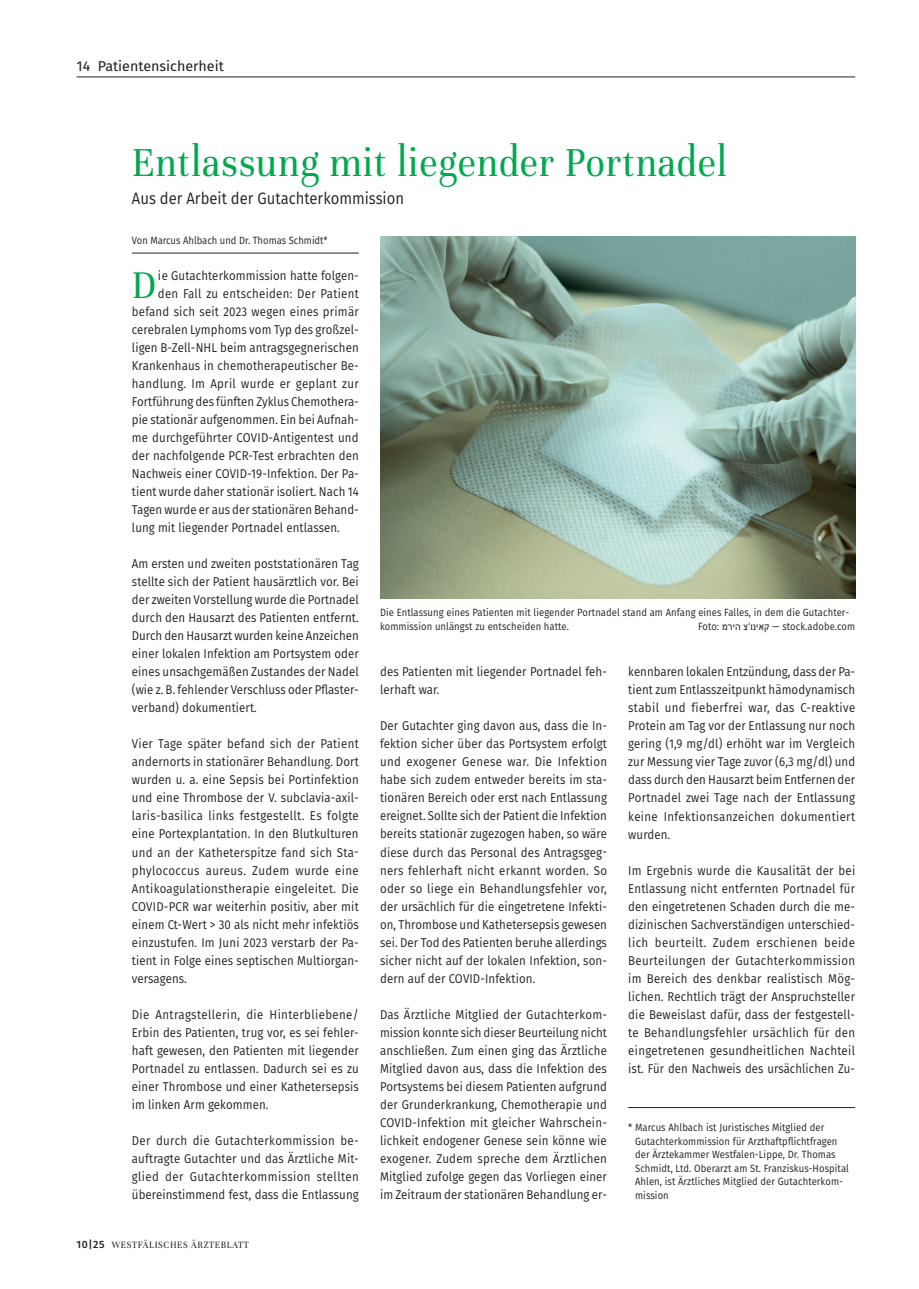
<style>
.page{position:relative;width:919px;height:1289px;background:#fff}
.page>*{position:absolute;margin:0;border:0;box-sizing:border-box;transform-origin:0 0}
.t1{font:45px "Unna";letter-spacing:.02em;color:#00a94e;scale:.9 1}
.t2{font:42.9px "Unna";color:#00a94e;scale:.9 1}
.t3{font:16.5px "Fira Sans";color:#231f20;scale:.9 1}
.t4{font:14.25px "Fira Sans";color:#231f20}
.t5{font:12.75px/18px "Fira Sans";letter-spacing:.01em;color:#231f20;text-align:justify;scale:.9 1}
.t6{font:12.75px "Fira Sans";letter-spacing:.03em;color:#231f20;scale:.9 1}
.t7{font:10.5px/13.5px "Fira Sans";letter-spacing:.01em;color:#231f20;scale:.9 1}
.t8{font:10.5px "Unna";letter-spacing:.07em;color:#231f20;scale:.9 1}
.s1{font-family:"Fira Sans";font-weight:500}
.s2{font-family:"Arial"}
</style>
<div class="page">
<hr style="left:77px;top:77px;width:778px;height:1px;background:#231f20">
<hr style="left:132px;top:253px;width:227px;height:1px;background:#231f20">
<img style="left:380px;top:236px;width:475px;height:362px">
<hr style="left:628px;top:1107px;width:227px;height:1px;background:#231f20">
<p class="t4" style="left:77px;top:55px;width:149px">14 Patientensicherheit</p>
<h1 class="t1" style="left:132px;top:130px;width:662px">Entlassung mit liegender Portnadel</h1>
<p class="t3" style="left:132px;top:186px;width:304px">Aus der Arbeit der Gutachterkommission</p>
<p class="t7" style="left:132px;top:233px;width:219px">Von Marcus Ahlbach und Dr. Thomas Schmidt*</p>
<h2 class="t2" style="left:132px;top:254px;width:28px">D</h2>
<p class="t5" style="left:158px;top:266px;width:225px">ie Gutachterkommission hatte folgen-</p>
<p class="t5" style="left:158px;top:284px;width:225px">den Fall zu entscheiden: Der Patient</p>
<p class="t5" style="left:132px;top:302px;width:254px">befand sich seit 2023 wegen eines primär</p>
<p class="t5" style="left:132px;top:320px;width:253px">cerebralen Lymphoms vom Typ des großzel-</p>
<p class="t5" style="left:132px;top:338px;width:253px">ligen B-Zell-NHL beim antragsgegnerischen</p>
<p class="t5" style="left:132px;top:356px;width:253px">Krankenhaus in chemotherapeutischer Be-</p>
<p class="t6" style="left:132px;top:374px;width:254px">handlung. Im April wurde er geplant zur</p>
<p class="t5" style="left:132px;top:392px;width:253px">Fortführung des fünften Zyklus Chemothera-</p>
<p class="t5" style="left:132px;top:410px;width:253px">pie stationär aufgenommen. Ein bei Aufnah-</p>
<p class="t5" style="left:132px;top:428px;width:253px">me durchgeführter COVID-Antigentest und</p>
<p class="t5" style="left:132px;top:446px;width:253px">der nachfolgende PCR-Test erbrachten den</p>
<p class="t5" style="left:132px;top:464px;width:253px">Nachweis einer COVID-19-Infektion. Der Pa-</p>
<p class="t5" style="left:132px;top:482px;width:254px">tient wurde daher stationär isoliert. Nach 14</p>
<p class="t5" style="left:132px;top:500px;width:253px">Tagen wurde er aus der stationären Behand-</p>
<p class="t5" style="left:132px;top:518px;width:233px">lung mit liegender Portnadel entlassen.</p>
<p class="t5" style="left:132px;top:554px;width:253px">Am ersten und zweiten poststationären Tag stellte sich der Patient hausärztlich vor. Bei der zweiten Vorstellung wurde die Portnadel durch den Hausarzt des Patienten entfernt.<br>Durch den Hausarzt wurden keine Anzeichen einer lokalen Infektion am Portsystem oder eines unsachgemäßen Zustandes der Nadel (wie z. B. fehlender Verschluss oder Pflaster&shy;verband) dokumentiert.</p>
<p class="t5" style="left:132px;top:734px;width:254px">Vier Tage später befand sich der Patient andernorts in stationärer Behandlung. Dort wurden u. a. eine Sepsis bei Portinfektion und eine Thrombose der V. subclavia-axil&shy;laris-basilica links festgestellt. Es folgte eine Portexplantation. In den Blutkulturen und an der Katheterspitze fand sich Sta&shy;phylococcus aureus. Zudem wurde eine Antikoagulationstherapie eingeleitet. Die COVID-PCR war weiterhin positiv, aber mit einem Ct-Wert &gt; 30 als nicht mehr infektiös einzustufen. Im Juni 2023 verstarb der Pa&shy;tient in Folge eines septischen Multiorgan&shy;versagens.</p>
<p class="t5" style="left:132px;top:1004px;width:254px">Die Antragstellerin, die Hinterbliebene/ Erbin des Patienten, trug vor, es sei fehler&shy;haft gewesen, den Patienten mit liegender Portnadel zu entlassen. Dadurch sei es zu einer Thrombose und einer Kathetersepsis im linken Arm gekommen.</p>
<p class="t5" style="left:132px;top:1130px;width:253px">Der durch die Gutachterkommission be&shy;auftragte Gutachter und das Ärztliche Mit&shy;glied der Gutachterkommission stellten übereinstimmend fest, dass die Entlassung</p>
<p class="t8" style="left:77px;top:1236px;width:193px"><span class="s1">10|25</span> WESTFÄLISCHES ÄRZTEBLATT</p>
<p class="t7" style="left:380px;top:605px;width:522px">Die Entlassung eines Patienten mit liegender Portnadel stand am Anfang eines Falles, in dem die Gutachter&shy;kommission unlängst zu entscheiden hatte.</p>
<p class="t7" style="left:698px;top:619px;width:176px">F o t o : <span class="s2">הירמ צ ’ קאינו</span> — stock.adobe.com</p>
<p class="t5" style="left:380px;top:662px;width:253px">des Patienten mit liegender Portnadel feh&shy;lerhaft war.</p>
<p class="t5" style="left:380px;top:716px;width:254px">Der Gutachter ging davon aus, dass die In&shy;fektion sicher über das Portsystem erfolgt und exogener Genese war. Die Infektion habe sich zudem entweder bereits im sta&shy;tionären Bereich oder erst nach Entlassung ereignet. Sollte sich der Patient die Infektion bereits stationär zugezogen haben, so wäre diese durch das Personal des Antragsgeg&shy;ners fehlerhaft nicht erkannt worden. So oder so liege ein Behandlungsfehler vor, der ursächlich für die eingetretene Infekti&shy;on, Thrombose und Kathetersepsis gewesen sei. Der Tod des Patienten beruhe allerdings sicher nicht auf der lokalen Infektion, son&shy;dern auf der COVID-Infektion.</p>
<p class="t5" style="left:380px;top:1004px;width:254px">Das Ärztliche Mitglied der Gutachterkom&shy;mission konnte sich dieser Beurteilung nicht anschließen. Zum einen ging das Ärztliche Mitglied davon aus, dass die Infektion des Portsystems bei diesem Patienten aufgrund der Grunderkrankung, Chemotherapie und COVID-Infektion mit gleicher Wahrschein&shy;lichkeit endogener Genese sein könne wie exogener. Zudem spreche dem Ärztlichen Mitglied zufolge gegen das Vorliegen einer im Zeitraum der stationären Behandlung er-</p>
<p class="t5" style="left:628px;top:662px;width:254px">kennbaren lokalen Entzündung, dass der Pa&shy;tient zum Entlasszeitpunkt hämodynamisch stabil und fieberfrei war, das C-reaktive Protein am Tag vor der Entlassung nur noch gering (1,9 mg/dl) erhöht war im Vergleich zur Messung vier Tage zuvor (6,3 mg/dl) und dass durch den Hausarzt beim Entfernen der Portnadel zwei Tage nach der Entlassung keine Infektionsanzeichen dokumentiert wurden.</p>
<p class="t5" style="left:628px;top:860px;width:254px">Im Ergebnis wurde die Kausalität der bei Entlassung nicht entfernten Portnadel für den eingetretenen Schaden durch die me&shy;dizinischen Sachverständigen unterschied&shy;lich beurteilt. Zudem erschienen beide Beurteilungen der Gutachterkommission im Bereich des denkbar realistisch Mög&shy;lichen. Rechtlich trägt der Anspruchsteller die Beweislast dafür, dass der festgestell&shy;te Behandlungsfehler ursächlich für den eingetretenen gesundheitlichen Nachteil ist. Für den Nachweis des ursächlichen Zu-</p>
<p class="t7" style="left:635px;top:1120px;width:239px;text-indent:-7px">* Marcus Ahlbach ist Juristisches Mitglied der Gutachterkommission für Arzthaftpflichtfragen der Ärztekammer Westfalen-Lippe, Dr. Thomas Schmidt, Ltd. Oberarzt am St. Franziskus-Hospital Ahlen, ist Ärztliches Mitglied der Gutachterkom&shy;mission</p>
</div>
